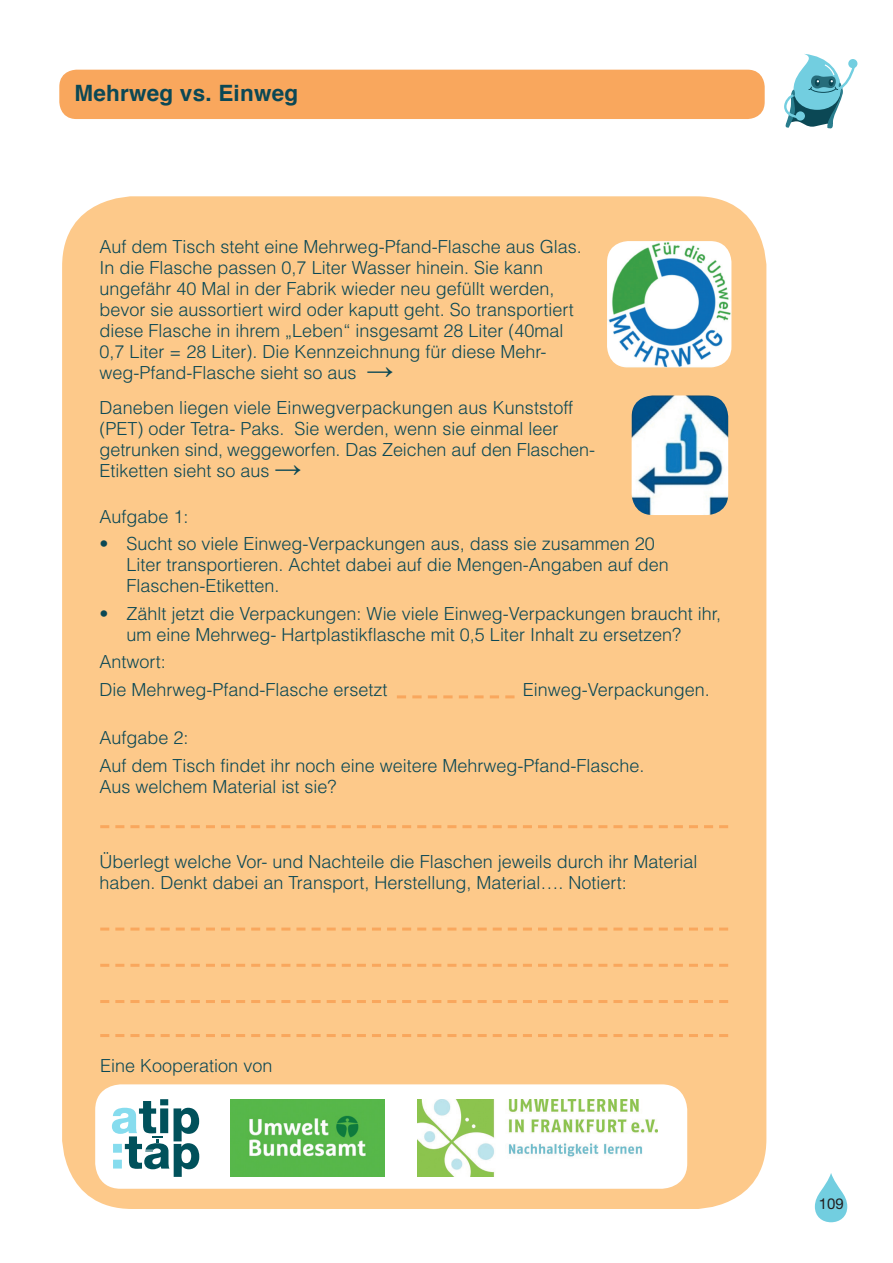
<style>
.page{position:relative;width:893px;height:1263px;background:#fff}
.page>*{position:absolute;margin:0;border:0;box-sizing:border-box;transform-origin:0 0}
.t1{font:700 22.5px "Helvetica";letter-spacing:.01em;color:#0b4855}
.t2{font:300 18px/21px "Helvetica LT Std";color:#0b4855}
.t3{font:15px "Helvetica Neue LT Std";color:#231f20}
.s1{font-family:"Arial";font-weight:400;font-size:27px}
</style>
<div class="page">
<svg style="left:815px;top:1173px;width:32px;height:49px"></svg>
<div style="left:59px;top:70px;width:706px;height:49px;background:#f9a75d;border-radius:17px"></div>
<svg style="left:784px;top:54px;width:71px;height:75px"></svg>
<div style="left:848px;top:59px;width:9px;height:9px;background:#72cee0;border-radius:50%"></div>
<div style="left:62px;top:196px;width:704px;height:1013px;background:#fdc98a;border-radius:70px"></div>
<div style="left:95px;top:1084px;width:592px;height:105px;background:#fff;border-radius:26px"></div>
<svg style="left:112px;top:1099px;width:87px;height:78px"></svg>
<img style="left:417px;top:1099px;width:240px;height:77px">
<img style="left:230px;top:1099px;width:155px;height:78px">
<img style="left:607px;top:241px;width:124px;height:126px">
<img style="left:632px;top:395px;width:96px;height:120px">
<svg style="left:100px;top:927px;width:628px;height:3px"></svg>
<svg style="left:100px;top:825px;width:628px;height:3px"></svg>
<svg style="left:397px;top:695px;width:117px;height:3px"></svg>
<svg style="left:100px;top:1000px;width:628px;height:3px"></svg>
<svg style="left:100px;top:1034px;width:628px;height:3px"></svg>
<svg style="left:100px;top:964px;width:628px;height:3px"></svg>
<p class="t1" style="left:74px;top:83px;width:225px">Mehrweg vs. Einweg</p>
<p class="t2" style="left:100px;top:236px;width:484px">Auf dem Tisch steht eine Mehrweg-Pfand-Flasche aus Glas.<br>In die Flasche passen 0,7 Liter Wasser hinein. Sie kann ungefähr 40 Mal in der Fabrik wieder neu gefüllt werden, bevor sie aussortiert wird oder kaputt geht. So transportiert diese Flasche in ihrem „Leben“ insgesamt 28 Liter (40mal 0,7 Liter = 28 Liter). Die Kennzeichnung für diese Mehr&shy;weg-Pfand-Flasche sieht so aus <span class="s1">→</span></p>
<p class="t2" style="left:100px;top:397px;width:497px">Daneben liegen viele Einwegverpackungen aus Kunststoff (PET) oder Tetra- Paks. Sie werden, wenn sie einmal leer getrunken sind, weggeworfen. Das Zeichen auf den Flaschen-Etiketten sieht so aus <span class="s1">→</span></p>
<p class="t2" style="left:127px;top:503px;width:530px;line-height:27.5px;text-indent:-27px">Aufgabe 1:<br>Sucht so viele Einweg-Verpackungen aus, dass sie zusammen 20</p>
<p class="t2" style="left:127px;top:554px;width:544px">Liter transportieren. Achtet dabei auf die Mengen-Angaben auf den<br>Flaschen-Etiketten.</p>
<p class="t2" style="left:127px;top:603px;width:596px">Zählt jetzt die Verpackungen: Wie viele Einweg-Verpackungen braucht ihr, um eine Mehrweg- Hartplastikflasche mit 0,5 Liter Inhalt zu ersetzen?</p>
<p class="t2" style="left:100px;top:648px;width:290px;line-height:27.5px">Antwort:<br>Die Mehrweg-Pfand-Flasche ersetzt</p>
<p class="t2" style="left:523px;top:678px;width:189px">Einweg-Verpackungen.</p>
<p class="t2" style="left:100px;top:724px;width:546px;line-height:27.5px">Aufgabe 2:<br>Auf dem Tisch findet ihr noch eine weitere Mehrweg-Pfand-Flasche.</p>
<p class="t2" style="left:100px;top:775px;width:239px">Aus welchem Material ist sie?</p>
<p class="t2" style="left:100px;top:851px;width:599px">Überlegt welche Vor- und Nachteile die Flaschen jeweils durch ihr Material haben. Denkt dabei an Transport, Herstellung, Material…. Notiert:</p>
<p class="t2" style="left:100px;top:1055px;width:174px">Eine Kooperation von</p>
<p class="t3" style="left:819px;top:1195px;width:27px">109</p>
</div>
